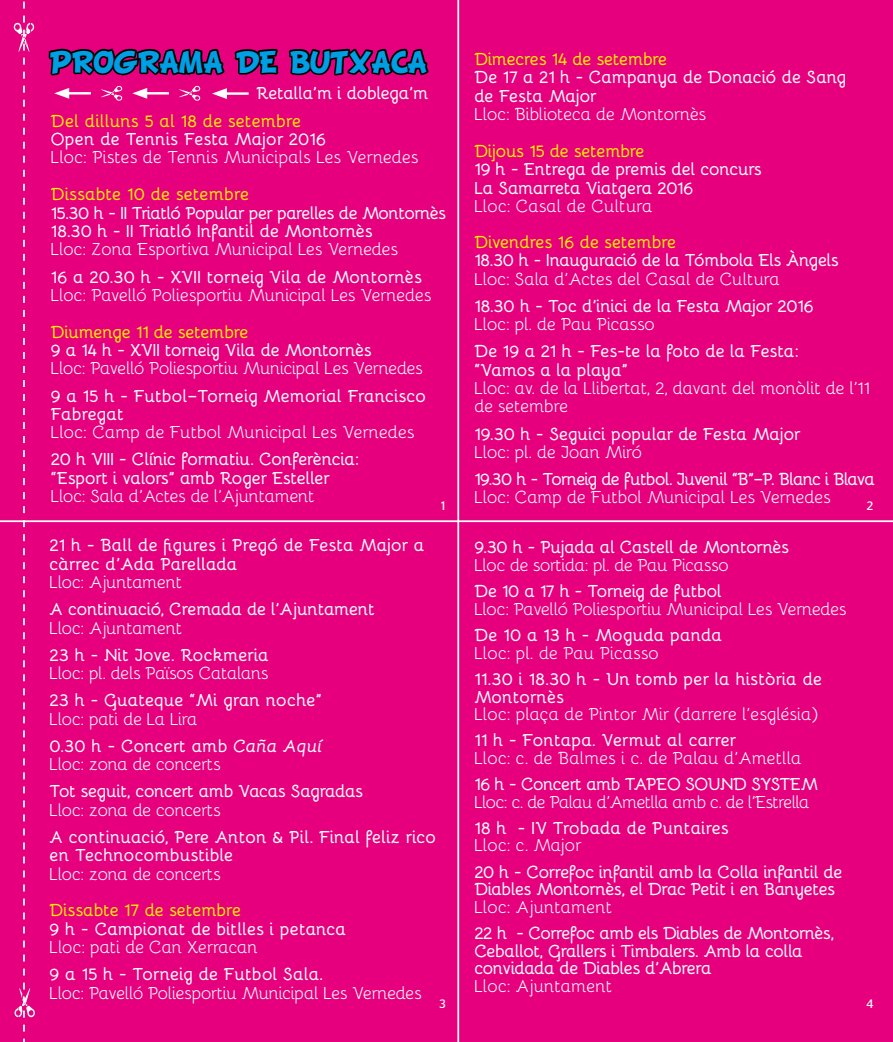
<style>
.page{position:relative;width:893px;height:1042px;background:#e6007d}
.page>*{position:absolute;margin:0;border:0;box-sizing:border-box;transform-origin:0 0}
.t1{font:24.5px "BD Cartoon Shout";color:#009fe3}
.t2{font:700 17.5px/18.4px "Bellota";letter-spacing:-.03em;color:#fff}
.t3{font:17.5px/27.1px "Bellota";letter-spacing:-.025em;color:#fff}
.t4{font:700 17.5px/18.4px "Bellota";letter-spacing:-.01em;color:#fff}
.t5{font:700 17.5px "Bellota";letter-spacing:-.02em;color:#ffed00}
.t6{font:700 17.5px "Bellota";letter-spacing:-.06em;color:#fff}
.t7{font:17.5px "Bellota";letter-spacing:-.05em;color:#fff}
.t8{font:700 17.5px "Bellota";letter-spacing:-.055em;color:#fff}
.t9{font:17.5px "Bellota";letter-spacing:-.005em;color:#fff}
.t10{font:17.5px "Bellota";letter-spacing:-.045em;color:#fff}
.t11{font:700 17.5px "Bellota";color:#fff}
.t12{font:700 17.5px "Bellota";letter-spacing:-.005em;color:#fff}
.t13{font:12.25px "Stag Sans";color:#fff}
.s1{font-weight:700}
.s2{font-weight:700;font-style:italic}
</style>
<div class="page">
<hr style="left:457px;top:0;width:2px;height:1042px;background:#fff">
<hr style="left:0;top:520px;width:893px;height:2px;background:#fff">
<svg style="left:14px;top:1px;width:21px;height:1041px"></svg>
<hr style="left:223px;top:92px;width:26px;height:3px;background:#fff">
<svg style="left:48px;top:48px;width:179px;height:53px"></svg>
<svg style="left:233px;top:48px;width:46px;height:47px"></svg>
<svg style="left:288px;top:48px;width:141px;height:28px"></svg>
<h1 class="t1" style="left:51px;top:50px;width:378px">PROGRAMA DE BUTXACA</h1>
<p class="t2" style="left:256px;top:83px;width:174px">Retalla’m i doblega’m</p>
<p class="t5" style="left:474px;top:45px;width:195px">Dimecres 14 de setembre</p>
<p class="t2" style="left:474px;top:67px;width:374px">De 17 a 21 h - Campanya de Donació de Sang de Festa Major</p>
<p class="t3" style="left:474px;top:99px;width:234px">Lloc: Biblioteca de Montornès</p>
<p class="t5" style="left:474px;top:137px;width:172px">Dijous 15 de setembre</p>
<p class="t2" style="left:474px;top:159px;width:289px">19 h - Entrega de premis del concurs<br>La Samarreta Viatgera 2016</p>
<p class="t3" style="left:474px;top:191px;width:180px">Lloc: Casal de Cultura</p>
<p class="t5" style="left:474px;top:228px;width:204px">Divendres 16 de setembre</p>
<p class="t2" style="left:474px;top:250px;width:366px">18.30 h - Inauguració de la Tómbola Els Àngels</p>
<p class="t3" style="left:474px;top:264px;width:307px">Lloc: Sala d’Actes del Casal de Cultura</p>
<p class="t2" style="left:474px;top:295px;width:341px">18.30 h - Toc d’inici de la Festa Major 2016</p>
<p class="t3" style="left:474px;top:309px;width:182px">Lloc: pl. de Pau Picasso</p>
<p class="t2" style="left:474px;top:341px;width:326px">De 19 a 21 h - Fes-te la foto de la Festa: “Vamos a la playa”</p>
<p class="t3" style="left:474px;top:378px;width:397px;line-height:18.4px">Lloc: av. de la Llibertat, 2, davant del monòlit de l’11 de setembre</p>
<p class="t2" style="left:474px;top:423px;width:328px">19.30 h - Seguici popular de Festa Major</p>
<p class="t3" style="left:474px;top:437px;width:170px">Lloc: pl. de Joan Miró</p>
<p class="t6" style="left:474px;top:465px;width:403px">19.30 h - Torneig de futbol. Juvenil “B”–P. Blanc i Blava</p>
<p class="t3" style="left:474px;top:483px;width:358px">Lloc: Camp de Futbol Municipal Les Vernedes</p>
<p class="t2" style="left:474px;top:536px;width:317px">9.30 h - Pujada al Castell de Montornès</p>
<p class="t10" style="left:474px;top:551px;width:256px">Lloc de sortida: pl. de Pau Picasso</p>
<p class="t2" style="left:474px;top:580px;width:249px">De 10 a 17 h - Torneig de futbol</p>
<p class="t3" style="left:474px;top:594px;width:374px">Lloc: Pavelló Poliesportiu Municipal Les Vernedes</p>
<p class="t2" style="left:474px;top:625px;width:250px">De 10 a 13 h - Moguda panda</p>
<p class="t3" style="left:474px;top:638px;width:186px">Lloc: pl. de Pau Picasso</p>
<p class="t4" style="left:474px;top:669px;width:350px;line-height:17.5px">11.30 i 18.30 h - Un tomb per la història de<br>Montornès</p>
<p class="t3" style="left:474px;top:699px;width:346px">Lloc: plaça de Pintor Mir (darrere l’església)</p>
<p class="t4" style="left:474px;top:730px;width:264px">11 h - Fontapa. Vermut al carrer</p>
<p class="t3" style="left:474px;top:743px;width:329px">Lloc: c. de Balmes i c. de Palau d’Ametlla</p>
<p class="t8" style="left:474px;top:770px;width:346px">16 h - Concert amb TAPEO SOUND SYSTEM</p>
<p class="t7" style="left:474px;top:788px;width:337px">Lloc: c. de Palau d’Ametlla amb c. de l’Estrella</p>
<p class="t2" style="left:474px;top:817px;width:256px">18 h - IV Trobada de Puntaires</p>
<p class="t3" style="left:474px;top:831px;width:109px">Lloc: c. Major</p>
<p class="t2" style="left:474px;top:862px;width:370px;line-height:17.5px">20 h - Correfoc infantil amb la Colla infantil de<br>Diables Montornès, el Drac Petit i en Banyetes</p>
<p class="t9" style="left:474px;top:893px;width:140px">Lloc: Ajuntament</p>
<p class="t2" style="left:474px;top:923px;width:362px;line-height:17.5px">22 h - Correfoc amb els Diables de Montornès,<br>Ceballot, Grallers i Timbalers. Amb la colla convidada de Diables d’Abrera</p>
<p class="t9" style="left:474px;top:972px;width:140px">Lloc: Ajuntament</p>
<p class="t5" style="left:51px;top:107px;width:252px">Del dilluns 5 al 18 de setembre</p>
<p class="t4" style="left:51px;top:129px;width:277px">Open de Tennis Festa Major 2016</p>
<p class="t3" style="left:51px;top:143px;width:370px">Lloc: Pistes de Tennis Municipals Les Vernedes</p>
<p class="t5" style="left:51px;top:180px;width:200px">Dissabte 10 de setembre</p>
<p class="t2" style="left:51px;top:202px;width:397px">15.30 h - II Triatló Popular per parelles de Montornès<br>18.30 h - II Triatló Infantil de Montornès</p>
<p class="t3" style="left:51px;top:235px;width:349px">Lloc: Zona Esportiva Municipal Les Vernedes</p>
<p class="t4" style="left:51px;top:266px;width:373px">16 a 20.30 h - XVII torneig Vila de Montornès</p>
<p class="t3" style="left:51px;top:280px;width:382px">Lloc: Pavelló Poliesportiu Municipal Les Vernedes</p>
<p class="t5" style="left:51px;top:318px;width:200px">Diumenge 11 de setembre</p>
<p class="t2" style="left:51px;top:340px;width:323px">9 a 14 h - XVII torneig Vila de Montornès</p>
<p class="t3" style="left:51px;top:354px;width:374px">Lloc: Pavelló Poliesportiu Municipal Les Vernedes</p>
<p class="t4" style="left:51px;top:385px;width:377px">9 a 15 h - Futbol–Torneig Memorial Francisco<br>Fabregat</p>
<p class="t3" style="left:51px;top:418px;width:366px">Lloc: Camp de Futbol Municipal Les Vernedes</p>
<p class="t2" style="left:51px;top:449px;width:310px">20 h VIII - Clínic formatiu. Conferència: “Esport i valors” amb Roger Esteller</p>
<p class="t3" style="left:51px;top:481px;width:266px">Lloc: Sala d’Actes de l’Ajuntament</p>
<p class="t2" style="left:50px;top:535px;width:377px">21 h - Ball de figures i Pregó de Festa Major a càrrec d’Ada Parellada</p>
<p class="t3" style="left:50px;top:567px;width:134px">Lloc: Ajuntament</p>
<p class="t2" style="left:50px;top:599px;width:327px">A continuació, Cremada de l’Ajuntament</p>
<p class="t3" style="left:50px;top:613px;width:134px">Lloc: Ajuntament</p>
<p class="t12" style="left:50px;top:641px;width:221px">23 h - Nit Jove. Rockmeria</p>
<p class="t3" style="left:50px;top:658px;width:221px">Lloc: pl. dels Països Catalans</p>
<p class="t2" style="left:50px;top:690px;width:274px">23 h - Guateque “Mi gran noche”</p>
<p class="t3" style="left:50px;top:704px;width:274px">Lloc: pati de La Lira<br><span class="s1">0.30 h - Concert amb</span> <span class="s2">Caña Aquí</span></p>
<p class="t3" style="left:50px;top:749px;width:173px">Lloc: zona de concerts</p>
<p class="t2" style="left:50px;top:781px;width:315px">Tot seguit, concert amb Vacas Sagradas</p>
<p class="t3" style="left:50px;top:795px;width:173px">Lloc: zona de concerts</p>
<p class="t4" style="left:50px;top:826px;width:388px">A continuació, Pere Anton &amp; Pil. Final feliz rico en Technocombustible</p>
<p class="t3" style="left:50px;top:859px;width:173px">Lloc: zona de concerts</p>
<p class="t5" style="left:50px;top:896px;width:193px">Dissabte 17 de setembre</p>
<p class="t2" style="left:50px;top:918px;width:298px">9 h - Campionat de bitlles i petanca</p>
<p class="t3" style="left:50px;top:932px;width:210px">Lloc: pati de Can Xerracan</p>
<p class="t11" style="left:50px;top:960px;width:276px">9 a 15 h - Torneig de Futbol Sala.</p>
<p class="t3" style="left:50px;top:978px;width:374px">Lloc: Pavelló Poliesportiu Municipal Les Vernedes</p>
<p class="t13" style="left:441px;top:499px;width:6px">1</p>
<p class="t13" style="left:867px;top:499px;width:8px">2</p>
<p class="t13" style="left:439px;top:996px;width:8px">3</p>
<p class="t13" style="left:866px;top:996px;width:8px">4</p>
</div>
